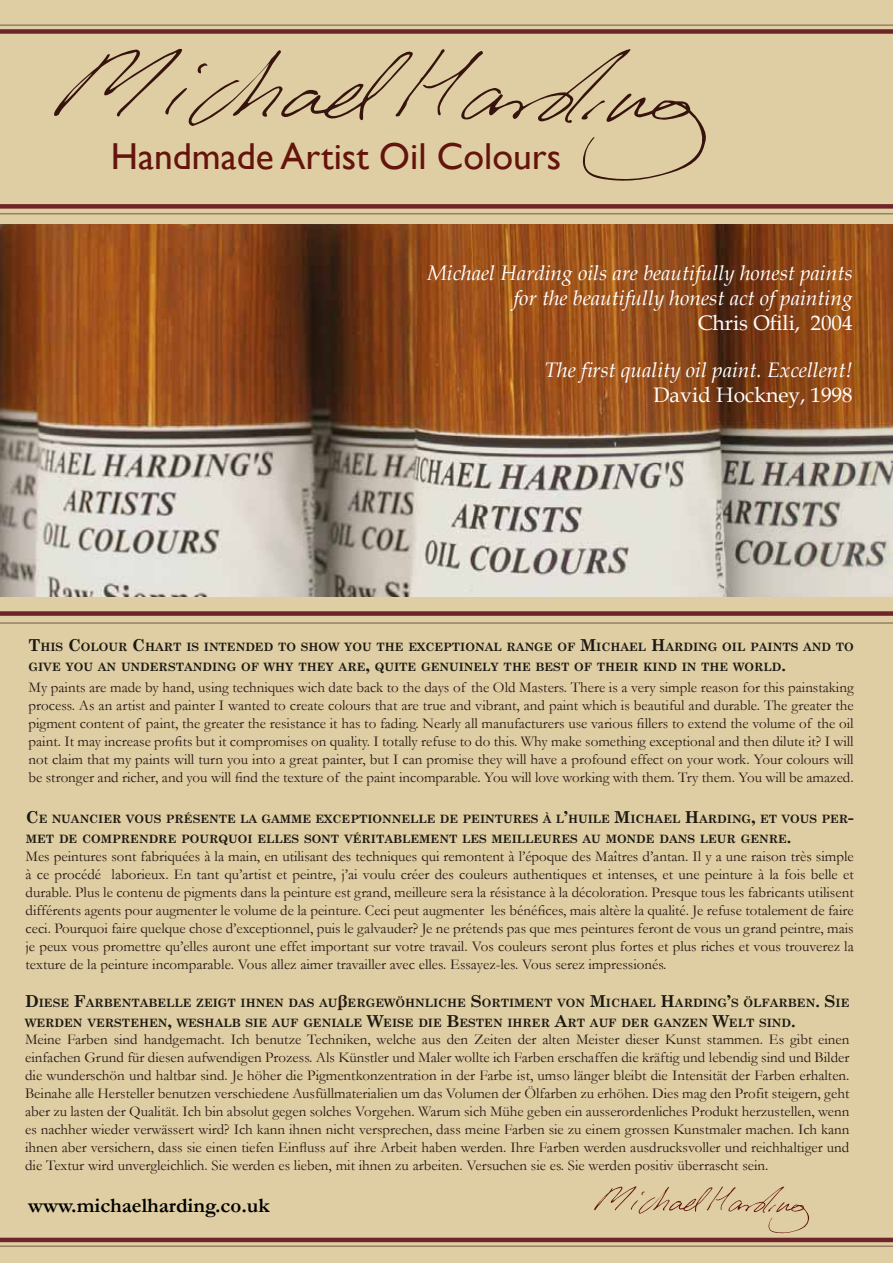
<style>
.page{position:relative;width:893px;height:1263px;background:#dfcea3}
.page>*{position:absolute;margin:0;border:0;box-sizing:border-box;transform-origin:0 0}
.t1{font:37.5px "Gill Sans";color:#64140d}
.t2{font:italic 21px/25.2px "Book Antiqua";color:#fff;text-align:right}
.t3{font:21px "Book Antiqua";color:#fff}
.t4{font:700 21px "Garamond";color:#000}
.t5{font:15px/18px "Garamond";color:#261815;text-align:justify}
.t6{font:700 11.55px/19.8px "Century Schoolbook";color:#1c1914}
.s1{font-size:16.5px}
.s2{font-size:16.5px;color:#261815}
</style>
<div class="page">
<div style="left:0;top:204px;width:893px;height:5px;background:#6f2429"></div>
<hr style="left:0;top:213px;width:893px;height:1px;background:#978164">
<svg style="left:54px;top:48px;width:652px;height:133px"></svg>
<hr style="left:0;top:1238px;width:893px;height:4px;background:#6f2429">
<hr style="left:0;top:1245px;width:893px;height:2px;background:#978164">
<div style="left:0;top:611px;width:893px;height:5px;background:#6f2429"></div>
<hr style="left:0;top:622px;width:893px;height:2px;background:#978164">
<div style="left:0;top:29px;width:893px;height:5px;background:#6f2429"></div>
<hr style="left:0;top:24px;width:893px;height:2px;background:#978164">
<img style="left:0;top:224px;width:893px;height:372px">
<svg style="left:594px;top:1186px;width:216px;height:48px"></svg>
<h1 class="t1" style="left:111px;top:135px;width:452px">Handmade Artist Oil Colours</h1>
<h2 class="t2" style="left:427px;top:259px;width:427px">Michael Harding oils are beautifully honest paints for the beautifully honest act of painting</h2>
<h2 class="t3" style="left:698px;top:308px;width:156px">Chris Ofili, 2004</h2>
<h2 class="t2" style="left:544px;top:356px;width:310px">The first quality oil paint. Excellent!</h2>
<h2 class="t3" style="left:653px;top:380px;width:201px">David Hockney, 1998</h2>
<p class="t6" style="left:29px;top:636px;width:827px"><span class="s1">T</span>HIS <span class="s1">C</span>OLOUR <span class="s1">C</span>HART IS INTENDED TO SHOW YOU THE EXCEPTIONAL RANGE OF <span class="s1">M</span>ICHAEL <span class="s1">H</span>ARDING OIL PAINTS AND TO<br>GIVE YOU AN UNDERSTANDING OF WHY THEY ARE<span class="s1">,</span> QUITE GENUINELY THE BEST OF THEIR KIND IN THE WORLD<span class="s1">.</span></p>
<p class="t5" style="left:29px;top:678px;width:827px">My paints are made by hand, using techniques wich date back to the days of the Old Masters. There is a very simple reason for this painstaking process. As an artist and painter I wanted to create colours that are true and vibrant, and paint which is beautiful and durable. The greater the pigment content of paint, the greater the resistance it has to fading. Nearly all manufacturers use various fillers to extend the volume of the oil paint. It may increase profits but it compromises on quality. I totally refuse to do this. Why make something exceptional and then dilute it? I will not claim that my paints will turn you into a great painter, but I can promise they will have a profound effect on your work. Your colours will be stronger and richer, and you will find the texture of the paint incomparable. You will love working with them. Try them. You will be amazed.</p>
<p class="t6" style="left:26px;top:809px;width:829px"><span class="s1">C</span>E NUANCIER VOUS PRÉSENTE LA GAMME EXCEPTIONNELLE DE PEINTURES À L<span class="s1">’</span>HUILE <span class="s1">M</span>ICHAEL <span class="s1">H</span>ARDING<span class="s1">,</span> ET VOUS PER<span class="s1">-<br></span>MET DE COMPRENDRE POURQUOI ELLES SONT VÉRITABLEMENT LES MEILLEURES AU MONDE DANS LEUR GENRE<span class="s1">.</span></p>
<p class="t5" style="left:26px;top:846px;width:830px">Mes peintures sont fabriquées à la main, en utilisant des techniques qui remontent à l’époque des Maîtres d’antan. Il y a une raison très simple à ce procédé laborieux. En tant qu’artist et peintre, j’ai voulu créer des couleurs authentiques et intenses, et une peinture à la fois belle et durable. Plus le contenu de pigments dans la peinture est grand, meilleure sera la résistance à la décoloration. Presque tous les fabricants utilisent différents agents pour augmenter le volume de la peinture. Ceci peut augmenter les bénéfices, mais altère la qualité. Je refuse totalement de faire ceci. Pourquoi faire quelque chose d’exceptionnel, puis le galvauder? Je ne prétends pas que mes peintures feront de vous un grand peintre, mais je peux vous promettre qu’elles auront une effet important sur votre travail. Vos couleurs seront plus fortes et plus riches et vous trouverez la texture de la peinture incomparable. Vous allez aimer travailler avec elles. Essayez-les. Vous serez impressionés.</p>
<p class="t6" style="left:25px;top:992px;width:826px"><span class="s1">D</span>IESE <span class="s1">F</span>ARBENTABELLE ZEIGT IHNEN DAS AU<span class="s2">β</span>ERGEWÖHNLICHE <span class="s1">S</span>ORTIMENT VON <span class="s1">M</span>ICHAEL <span class="s1">H</span>ARDING<span class="s1">’</span>S ÖLFARBEN<span class="s1">. S</span>IE<br>WERDEN VERSTEHEN<span class="s1">,</span> WESHALB SIE AUF GENIALE <span class="s1">W</span>EISE DIE <span class="s1">B</span>ESTEN IHRER <span class="s1">A</span>RT AUF DER GANZEN <span class="s1">W</span>ELT SIND<span class="s1">.</span></p>
<p class="t5" style="left:25px;top:1030px;width:826px">Meine Farben sind handgemacht. Ich benutze Techniken, welche aus den Zeiten der alten Meister dieser Kunst stammen. Es gibt einen einfachen Grund für diesen aufwendigen Prozess. Als Künstler und Maler wollte ich Farben erschaffen die kräftig und lebendig sind und Bilder die wunderschön und haltbar sind. Je höher die Pigmentkonzentration in der Farbe ist, umso länger bleibt die Intensität der Farben erhalten.<br>Beinahe alle Hersteller benutzen verschiedene Ausfüllmaterialien um das Volumen der Ölfarben zu erhöhen. Dies mag den Profit steigern, geht aber zu lasten der Qualität. Ich bin absolut gegen solches Vorgehen. Warum sich Mühe geben ein ausserordenliches Produkt herzustellen, wenn es nachher wieder verwässert wird? Ich kann ihnen nicht versprechen, dass meine Farben sie zu einem grossen Kunstmaler machen. Ich kann ihnen aber versichern, dass sie einen tiefen Einfluss auf ihre Arbeit haben werden. Ihre Farben werden ausdrucksvoller und reichhaltiger und die Textur wird unvergleichlich. Sie werden es lieben, mit ihnen zu arbeiten. Versuchen sie es. Sie werden positiv überrascht sein.</p>
<h2 class="t4" style="left:28px;top:1191px;width:243px">www.michaelharding.co.uk</h2>
</div>
